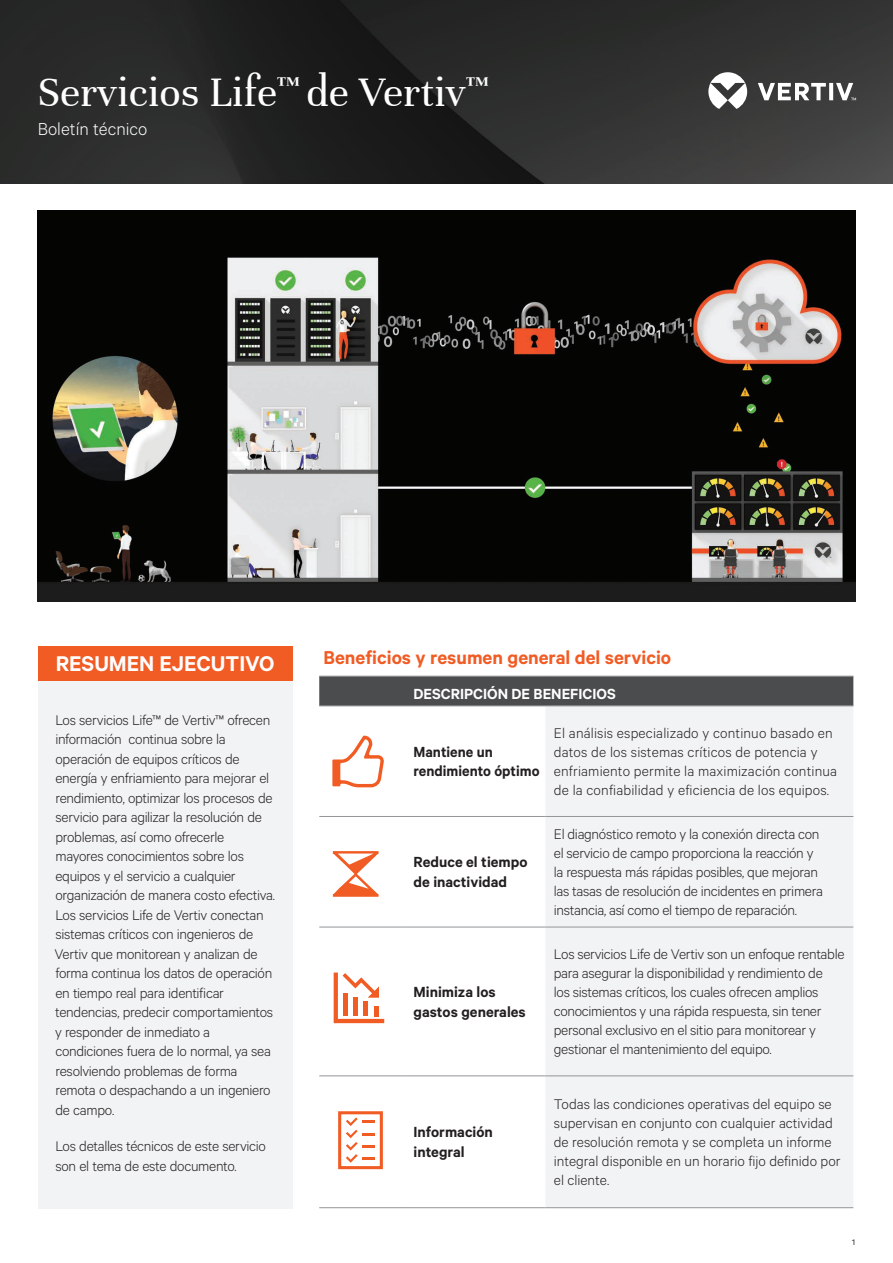
<style>
.page{position:relative;width:893px;height:1263px;background:#fff}
.page>*{position:absolute;margin:0;border:0;box-sizing:border-box;transform-origin:0 0}
.t1{font:45px "Unna";color:#fff}
.t2{font:600 24px "Calibre";color:#fff}
.t3{font:600 21px "Calibre";color:#f15b24}
.t4{font:300 19.5px "Calibre";color:#fff}
.t5{font:600 16.5px/19.8px "Calibre";color:#231f20}
.t6{font:600 16.5px "Calibre";color:#fff}
.t7{font:300 15.75px/19.5px "Calibre";letter-spacing:-.02em;color:#231f20}
.t8{font:300 15.75px/18.9px "Calibre";color:#231f20}
.t9{font:300 15.75px/18.9px "Calibre";letter-spacing:.01em;color:#231f20}
.t10{font:9px "Calibre";color:#231f20}
</style>
<div class="page">
<img style="left:0;top:0;width:893px;height:183px">
<svg style="left:708px;top:72px;width:148px;height:37px"></svg>
<div style="left:38px;top:680px;width:254px;height:529px;background:#f2f3f4"></div>
<div style="left:38px;top:646px;width:254px;height:34px;background:#f15b24"></div>
<div style="left:319px;top:677px;width:534px;height:29px;background:#4b4c4d"></div>
<div style="left:545px;top:707px;width:308px;height:500px;background:#f2f3f4"></div>
<hr style="left:319px;top:676px;width:86px;height:1px;background:#939598">
<hr style="left:405px;top:676px;width:140px;height:1px;background:#939598">
<hr style="left:545px;top:676px;width:308px;height:1px;background:#939598">
<hr style="left:319px;top:706px;width:86px;height:1px;background:#939598">
<hr style="left:405px;top:706px;width:140px;height:1px;background:#939598">
<hr style="left:545px;top:706px;width:308px;height:1px;background:#939598">
<hr style="left:319px;top:816px;width:86px;height:1px;background:#939598">
<hr style="left:405px;top:816px;width:140px;height:1px;background:#939598">
<hr style="left:545px;top:816px;width:308px;height:1px;background:#939598">
<hr style="left:319px;top:927px;width:86px;height:1px;background:#939598">
<hr style="left:405px;top:927px;width:140px;height:1px;background:#939598">
<hr style="left:545px;top:927px;width:308px;height:1px;background:#939598">
<hr style="left:319px;top:1075px;width:86px;height:1px;background:#939598">
<hr style="left:405px;top:1075px;width:140px;height:1px;background:#939598">
<hr style="left:545px;top:1075px;width:308px;height:1px;background:#939598">
<hr style="left:319px;top:1207px;width:86px;height:1px;background:#939598">
<hr style="left:405px;top:1207px;width:140px;height:1px;background:#939598">
<hr style="left:545px;top:1207px;width:308px;height:1px;background:#939598">
<img style="left:38px;top:211px;width:817px;height:391px">
<svg style="left:334px;top:972px;width:50px;height:51px"></svg>
<div style="left:343px;top:993px;width:5px;height:23px;background:#f15b24"></div>
<hr style="left:354px;top:997px;width:4px;height:19px;background:#f15b24">
<hr style="left:364px;top:1002px;width:4px;height:14px;background:#f15b24">
<hr style="left:374px;top:1006px;width:4px;height:10px;background:#f15b24">
<svg style="left:332px;top:736px;width:52px;height:51px"></svg>
<svg style="left:333px;top:851px;width:45px;height:46px"></svg>
<div style="left:338px;top:1111px;width:45px;height:58px;border:3px solid #f15b24"></div>
<svg style="left:346px;top:1117px;width:29px;height:46px"></svg>
<h1 class="t1" style="left:38px;top:67px;width:452px">Servicios Life<sup>™</sup> de Vertiv<sup>™</sup></h1>
<p class="t4" style="left:38px;top:118px;width:111px">Boletín técnico</p>
<h2 class="t2" style="left:56px;top:649px;width:220px">RESUMEN EJECUTIVO</h2>
<h3 class="t3" style="left:323px;top:645px;width:349px">Beneficios y resumen general del servicio</h3>
<p class="t6" style="left:414px;top:683px;width:204px">DESCRIPCIÓN DE BENEFICIOS</p>
<p class="t7" style="left:55px;top:709px;width:222px">Los servicios Life™ de Vertiv™ ofrecen información continua sobre la operación de equipos críticos de energía y enfriamiento para mejorar el rendimiento, optimizar los procesos de servicio para agilizar la resolución de problemas, así como ofrecerle mayores conocimientos sobre los equipos y el servicio a cualquier organización de manera costo efectiva.<br>Los servicios Life de Vertiv conectan sistemas críticos con ingenieros de Vertiv que monitorean y analizan de forma continua los datos de operación en tiempo real para identificar tendencias, predecir comportamientos y responder de inmediato a condiciones fuera de lo normal, ya sea resolviendo problemas de forma remota o despachando a un ingeniero de campo.</p>
<p class="t7" style="left:55px;top:1136px;width:212px">Los detalles técnicos de este servicio son el tema de este documento.</p>
<p class="t5" style="left:414px;top:741px;width:127px">Mantiene un rendimiento óptimo</p>
<p class="t5" style="left:414px;top:852px;width:115px">Reduce el tiempo de inactividad</p>
<p class="t5" style="left:414px;top:981px;width:114px">Minimiza los gastos generales</p>
<p class="t9" style="left:554px;top:723px;width:285px">El análisis especializado y continuo basado en datos de los sistemas críticos de potencia y enfriamiento permite la maximización continua de la confiabilidad y eficiencia de los equipos.</p>
<p class="t7" style="left:554px;top:824px;width:271px;line-height:18.9px">El diagnóstico remoto y la conexión directa con el servicio de campo proporciona la reacción y la respuesta más rápidas posibles, que mejoran las tasas de resolución de incidentes en primera instancia, así como el tiempo de reparación.</p>
<p class="t7" style="left:554px;top:944px;width:292px;line-height:18.9px">Los servicios Life de Vertiv son un enfoque rentable para asegurar la disponibilidad y rendimiento de<br>los sistemas críticos, los cuales ofrecen amplios conocimientos y una rápida respuesta, sin tener personal exclusivo en el sitio para monitorear y gestionar el mantenimiento del equipo.</p>
<p class="t5" style="left:414px;top:1122px;width:81px">Información integral</p>
<p class="t8" style="left:554px;top:1094px;width:288px">Todas las condiciones operativas del equipo se supervisan en conjunto con cualquier actividad de resolución remota y se completa un informe integral disponible en un horario fijo definido por el cliente.</p>
<p class="t10" style="left:852px;top:1236px;width:4px">1</p>
</div>
